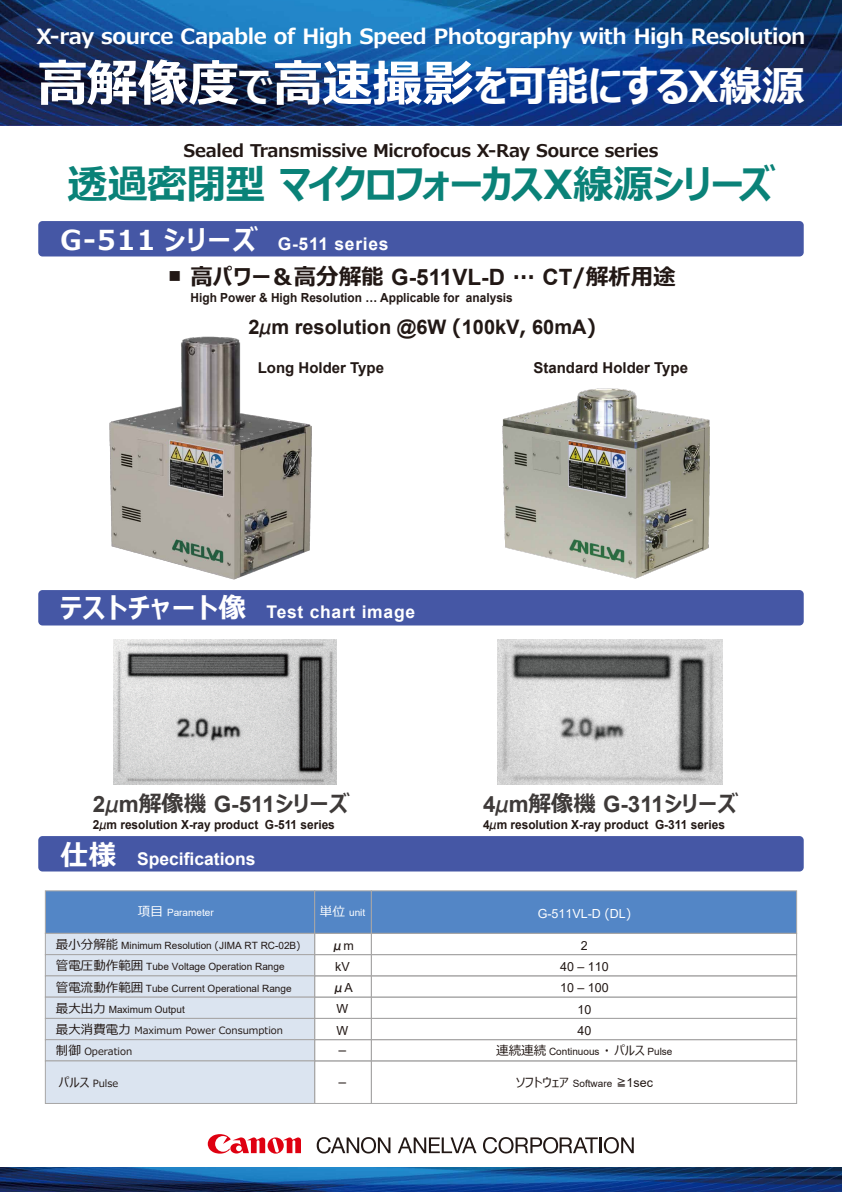
<style>
.page{position:relative;width:842px;height:1192px;background:#fff}
.page>*{position:absolute;margin:0;border:0;box-sizing:border-box;transform-origin:0 0}
.t1{font:700 42.5px "Meiryo UI";letter-spacing:-.025em;color:#fff}
.t2{font:700 40px "Meiryo UI";letter-spacing:-.04em;color:#0a8278}
.t3{font:700 22.5px "Arial";letter-spacing:-.03em;color:#3e3a39}
.t4{font:700 22.5px "Meiryo UI";color:#221815}
.t5{font:700 21px "Meiryo UI";letter-spacing:-.02em;color:#fff}
.t6{font:700 20px "Arial";color:#221815}
.t7{font:700 17.5px "Meiryo UI";letter-spacing:-.01em;color:#221815}
.t8{font:700 17.5px "Arial";letter-spacing:.04em;color:#fff}
.t9{font:700 17.5px "Arial";color:#fff}
.t10{font:700 15px "Arial";color:#221815}
.t11{font:700 12.5px "Arial";color:#221815;scale:.95 1}
.t12{font:12.5px/21.3px "Arial";color:#221815;text-align:center}
.t13{font:12.5px "Arial";color:#fff}
.t14{font:700 12.5px "Futo Go B101 Pr 6 N";color:#221815}
.t15{font:12.5px "Meiryo UI";color:#221815}
.t16{font:10px/21.3px "Arial";color:#221815}
.t17{font:10px "Meiryo UI";color:#221815}
.t18{font:10px "Arial";color:#fff}
.s1{font-size:50.5px}
.s2{font-size:50px}
.s3{font-family:"Meiryo UI";font-size:27.5px}
.s4{font-size:17.5px}
.s5{font-family:"Arial"}
.s6{font-family:"Futo Go B101 Pr 6 N"}
.s7{font-family:"Meiryo UI"}
.s8{font-family:"Meiryo UI";font-size:12.5px}
.s9{font-family:"Arial";font-weight:400}
.s10{font-size:12.5px}
</style>
<div class="page">
<img style="left:109px;top:336px;width:203px;height:244px">
<img style="left:502px;top:388px;width:208px;height:191px">
<img style="left:497px;top:639px;width:225px;height:145px">
<img style="left:113px;top:639px;width:223px;height:145px">
<div style="left:38px;top:221px;width:766px;height:35px;background:#4557a5;border-radius:4px"></div>
<div style="left:38px;top:590px;width:766px;height:35px;background:#4557a5;border-radius:4px"></div>
<div style="left:38px;top:836px;width:766px;height:35px;background:#4557a5;border-radius:4px"></div>
<div style="left:45px;top:891px;width:270px;height:43px;background:#5386c6;border:1px solid #a7a6a6"></div>
<div style="left:314px;top:891px;width:58px;height:43px;background:#5386c6;border:1px solid #a7a6a6"></div>
<div style="left:371px;top:891px;width:426px;height:43px;background:#5386c6;border:1px solid #a7a6a6"></div>
<div style="left:45px;top:933px;width:270px;height:22px;background:#dbe4f0;border:1px solid #a7a6a6"></div>
<div style="left:314px;top:933px;width:58px;height:22px;border:1px solid #a7a6a6"></div>
<div style="left:371px;top:933px;width:426px;height:22px;border:1px solid #a7a6a6"></div>
<div style="left:45px;top:954px;width:270px;height:22px;background:#dbe4f0;border:1px solid #a7a6a6"></div>
<div style="left:314px;top:954px;width:58px;height:22px;border:1px solid #a7a6a6"></div>
<div style="left:371px;top:954px;width:426px;height:22px;border:1px solid #a7a6a6"></div>
<div style="left:45px;top:976px;width:270px;height:21px;background:#dbe4f0;border:1px solid #a7a6a6"></div>
<div style="left:314px;top:976px;width:58px;height:21px;border:1px solid #a7a6a6"></div>
<div style="left:371px;top:976px;width:426px;height:21px;border:1px solid #a7a6a6"></div>
<div style="left:45px;top:997px;width:270px;height:22px;background:#dbe4f0;border:1px solid #a7a6a6"></div>
<div style="left:314px;top:997px;width:58px;height:22px;border:1px solid #a7a6a6"></div>
<div style="left:371px;top:997px;width:426px;height:22px;border:1px solid #a7a6a6"></div>
<div style="left:45px;top:1018px;width:270px;height:22px;background:#dbe4f0;border:1px solid #a7a6a6"></div>
<div style="left:314px;top:1018px;width:58px;height:22px;border:1px solid #a7a6a6"></div>
<div style="left:371px;top:1018px;width:426px;height:22px;border:1px solid #a7a6a6"></div>
<div style="left:45px;top:1039px;width:270px;height:22px;background:#dbe4f0;border:1px solid #a7a6a6"></div>
<div style="left:314px;top:1039px;width:58px;height:22px;border:1px solid #a7a6a6"></div>
<div style="left:371px;top:1039px;width:426px;height:22px;border:1px solid #a7a6a6"></div>
<div style="left:45px;top:1061px;width:270px;height:43px;background:#dbe4f0;border:1px solid #a7a6a6"></div>
<div style="left:314px;top:1061px;width:58px;height:43px;border:1px solid #a7a6a6"></div>
<div style="left:371px;top:1061px;width:426px;height:43px;border:1px solid #a7a6a6"></div>
<img style="left:0;top:0;width:842px;height:126px">
<img style="left:0;top:1167px;width:842px;height:25px">
<svg style="left:208px;top:1134px;width:93px;height:20px"></svg>
<svg style="left:317px;top:1137px;width:73px;height:17px"></svg>
<svg style="left:398px;top:1137px;width:79px;height:16px"></svg>
<svg style="left:483px;top:1137px;width:151px;height:17px"></svg>
<h3 class="t5" style="left:36px;top:22px;width:771px">X-ray source Capable of High Speed Photography with High Resolution</h3>
<h1 class="t1" style="left:37px;top:57px;width:769px"><span class="s1">高解像度</span>で<span class="s2">高速撮影</span>を可能にするX線源</h1>
<h3 class="t7" style="left:183px;top:138px;width:476px">Sealed Transmissive Microfocus X-Ray Source series</h3>
<h2 class="t2" style="left:67px;top:156px;width:709px">透過密閉型 マイクロフォーカスX線源シリーズ</h2>
<h3 class="t8" style="left:60px;top:232px;width:330px"><span class="s3">G-511 シリーズ　</span>G-511 series</h3>
<h3 class="t4" style="left:166px;top:261px;width:511px"><span class="s4">■</span> 高パワー＆高分解能 <span class="s5">G-511VL-D</span> … <span class="s5">CT</span>/解析用途</h3>
<p class="t11" style="left:191px;top:289px;width:341px">High Power &amp; High Resolution … Applicable for analysis</p>
<h3 class="t6" style="left:248px;top:312px;width:350px">2<span class="s6">µ</span>m resolution @6W <span class="s7">(</span>100kV<span class="s7">,</span> 60mA<span class="s7">)</span></h3>
<h3 class="t10" style="left:258px;top:357px;width:128px">Long Holder Type</h3>
<h3 class="t10" style="left:533px;top:357px;width:156px">Standard Holder Type</h3>
<h3 class="t8" style="left:60px;top:600px;width:356px"><span class="s3">テストチャート像　</span>Test chart image</h3>
<h3 class="t3" style="left:93px;top:789px;width:258px">2<span class="s6">µ</span>m<span class="s7">解像機</span> G-511<span class="s7">シリーズ</span></h3>
<h3 class="t3" style="left:483px;top:789px;width:256px">4<span class="s6">µ</span>m<span class="s7">解像機</span> G-311<span class="s7">シリーズ</span></h3>
<p class="t11" style="left:93px;top:816px;width:256px">2<span class="s6">µ</span>m resolution X-ray product G-511 series</p>
<p class="t11" style="left:483px;top:816px;width:256px">4<span class="s6">µ</span>m resolution X-ray product G-311 series</p>
<h3 class="t9" style="left:60px;top:846px;width:197px"><span class="s3">仕様　</span>Specifications</h3>
<p class="t18" style="left:138px;top:906px;width:77px"><span class="s8">項目</span> Parameter</p>
<p class="t18" style="left:320px;top:906px;width:47px"><span class="s8">単位</span> unit</p>
<p class="t13" style="left:538px;top:905px;width:95px">G-511VL-D <span class="s7">(</span>DL<span class="s7">)</span></p>
<p class="t16" style="left:56px;top:935px;width:246px"><span class="s8">最小分解能</span> Minimum Resolution <span class="s7">(</span>JIMA RT RC-02B<span class="s7">)</span></p>
<p class="t14" style="left:331px;top:935px;width:24px">μ<span class="s9">m</span></p>
<p class="t12" style="left:581px;top:934px;width:8px">2</p>
<p class="t16" style="left:56px;top:956px;width:237px"><span class="s8">管電圧動作範囲</span> Tube Voltage Operation Range<span class="s8">管電流動作範囲</span> Tube Current Operational Range<span class="s8">最大出力</span> Maximum Output</p>
<p class="t12" style="left:335px;top:956px;width:16px">kV</p>
<p class="t14" style="left:332px;top:977px;width:22px">μ<span class="s9">A</span></p>
<p class="t12" style="left:337px;top:998px;width:13px">W</p>
<p class="t12" style="left:560px;top:956px;width:50px">40 – 110</p>
<p class="t12" style="left:560px;top:977px;width:50px">10 – 100<br>10</p>
<p class="t17" style="left:56px;top:1024px;width:229px"><span class="s10">最大消費電力</span> Maximum Power Consumption</p>
<p class="t17" style="left:59px;top:1076px;width:61px"><span class="s10">パルス</span> Pulse</p>
<p class="t17" style="left:56px;top:1045px;width:78px"><span class="s10">制御</span> Operation</p>
<p class="t12" style="left:337px;top:1020px;width:13px">W</p>
<p class="t15" style="left:336px;top:1042px;width:14px">－</p>
<p class="t15" style="left:336px;top:1074px;width:14px">－</p>
<p class="t12" style="left:577px;top:1020px;width:15px">40</p>
<p class="t16" style="left:496px;top:1041px;width:178px"><span class="s8">連続連続</span> Continuous <span class="s8">・ パルス</span> Pulse</p>
<p class="t16" style="left:516px;top:1073px;width:139px"><span class="s8">ソフトウェア</span> Software <span class="s8">≧</span><span class="s10">1sec</span></p>
</div>
